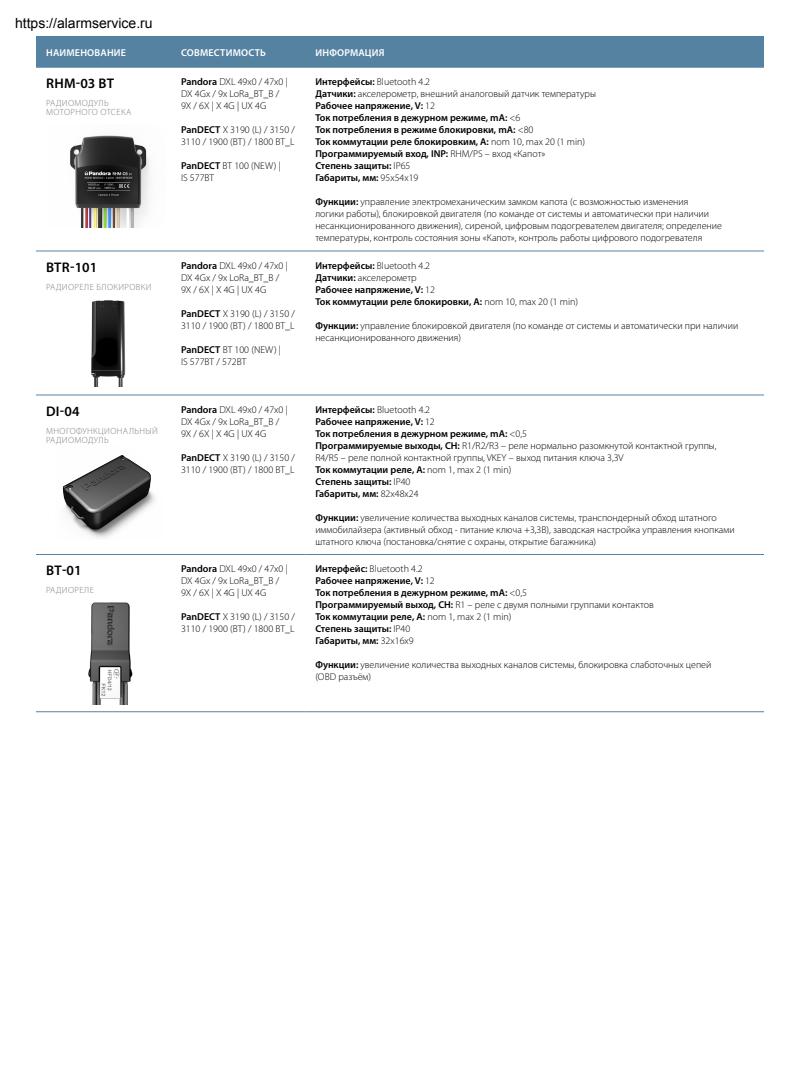
<style>
.page{position:relative;width:800px;height:1070px;background:#fff}
.page>*{position:absolute;margin:0;border:0;box-sizing:border-box;transform-origin:0 0}
.t1{font:600 14px "Myriad Pro";letter-spacing:.005em;color:#000}
.t2{font:300 10px/12px "Myriad Pro";color:#000}
.t3{font:600 10px/12px "Myriad Pro";color:#000}
.t4{font:600 10px "Myriad Pro";letter-spacing:.02em;color:#fff}
.t5{font:300 9px/9px "Myriad Pro";letter-spacing:.045em;color:#808080}
.s1{font-weight:600}
.s2{font-weight:300}
</style>
<div class="page">
<div style="left:36px;top:36px;width:728px;height:32px;background:#5682a2"></div>
<hr style="left:36px;top:251px;width:135px;height:1px;background:#5682a2">
<hr style="left:171px;top:251px;width:134px;height:1px;background:#5682a2">
<hr style="left:305px;top:251px;width:287px;height:1px;background:#5682a2">
<hr style="left:592px;top:251px;width:172px;height:1px;background:#5682a2">
<hr style="left:36px;top:395px;width:135px;height:1px;background:#5682a2">
<hr style="left:171px;top:395px;width:134px;height:1px;background:#5682a2">
<hr style="left:305px;top:395px;width:287px;height:1px;background:#5682a2">
<hr style="left:592px;top:395px;width:172px;height:1px;background:#5682a2">
<hr style="left:36px;top:554px;width:135px;height:1px;background:#5682a2">
<hr style="left:171px;top:554px;width:134px;height:1px;background:#5682a2">
<hr style="left:305px;top:554px;width:287px;height:1px;background:#5682a2">
<hr style="left:592px;top:554px;width:172px;height:1px;background:#5682a2">
<hr style="left:36px;top:712px;width:135px;height:1px;background:#5682a2">
<hr style="left:171px;top:712px;width:134px;height:1px;background:#5682a2">
<hr style="left:305px;top:712px;width:287px;height:1px;background:#5682a2">
<hr style="left:592px;top:712px;width:172px;height:1px;background:#5682a2">
<img style="left:70px;top:135px;width:80px;height:92px">
<img style="left:88px;top:602px;width:45px;height:102px">
<img style="left:91px;top:300px;width:35px;height:87px">
<img style="left:62px;top:455px;width:93px;height:83px">
<p class="t4" style="left:46px;top:46px;width:81px">НАИМЕНОВАНИЕ</p>
<p class="t4" style="left:181px;top:46px;width:86px">СОВМЕСТИМОСТЬ</p>
<p class="t4" style="left:315px;top:46px;width:71px">ИНФОРМАЦИЯ</p>
<h1 class="t1" style="left:46px;top:74px;width:69px">RHM-03 BT</h1>
<p class="t5" style="left:46px;top:98px;width:87px">РАДИОМОДУЛЬ<br>МОТОРНОГО ОТСЕКА</p>
<p class="t2" style="left:181px;top:76px;width:108px"><span class="s1">Pandora</span> DXL 49х0 / 47х0 |<br>DX 4Gх / 9x LoRa_BT_B /<br>9X / 6X | X 4G | UX 4G</p>
<p class="t2" style="left:181px;top:124px;width:115px"><span class="s1">PanDECT</span> X 3190 (L) / 3150 /<br>3110 / 1900 (BT) / 1800 BT_L</p>
<p class="t2" style="left:181px;top:160px;width:101px"><span class="s1">PanDECT</span> BT 100 (NEW) |<br>IS 577BT</p>
<p class="t3" style="left:315px;top:75px;width:282px">Интерфейсы: <span class="s2">Bluetooth 4.2<br></span>Датчики: <span class="s2">акселерометр, внешний аналоговый датчик температуры </span>Рабочее напряжение, V: <span class="s2">12<br></span>Ток потребления в дежурном режиме, mA: <span class="s2">&lt;6<br></span>Ток потребления в режиме блокировки, mA: <span class="s2">&lt;80<br></span>Ток коммутации реле блокировким, A: <span class="s2">nom 10, max 20 (1 min)<br></span>Программируемый вход, INP: <span class="s2">RHM/PS – вход «Капот»<br></span>Степень защиты: <span class="s2">IP65<br></span>Габариты, мм: <span class="s2">95х54х19</span></p>
<p class="t2" style="left:315px;top:196px;width:408px"><span class="s1">Функции:</span> управление электромеханическим замком капота (с возможностью изменения<br>логики работы), блокировкой двигателя (по команде от системы и автоматически при наличии несанкционированного движения), сиреной, цифровым подогревателем двигателя; определение температуры, контроль состояния зоны «Капот», контроль работы цифрового подогревателя</p>
<h1 class="t1" style="left:46px;top:258px;width:53px">BTR-101</h1>
<p class="t5" style="left:46px;top:282px;width:107px">РАДИОРЕЛЕ БЛОКИРОВКИ</p>
<p class="t2" style="left:181px;top:259px;width:108px"><span class="s1">Pandora</span> DXL 49х0 / 47х0 |<br>DX 4Gх / 9x LoRa_BT_B /<br>9X / 6X | X 4G | UX 4G</p>
<p class="t2" style="left:181px;top:307px;width:115px"><span class="s1">PanDECT</span> X 3190 (L) / 3150 /<br>3110 / 1900 (BT) / 1800 BT_L</p>
<p class="t2" style="left:181px;top:343px;width:102px"><span class="s1">PanDECT</span> BT 100 (NEW) |<br>IS 577BT / 572BT</p>
<p class="t3" style="left:315px;top:259px;width:264px">Интерфейсы: <span class="s2">Bluetooth 4.2<br></span>Датчики: <span class="s2">акселерометр<br></span>Рабочее напряжение, V: <span class="s2">12<br></span>Ток коммутации реле блокировки, A: <span class="s2">nom 10, max 20 (1 min)</span></p>
<p class="t2" style="left:315px;top:319px;width:424px"><span class="s1">Функции:</span> управление блокировкой двигателя (по команде от системы и автоматически при наличии несанкционированного движения)</p>
<h1 class="t1" style="left:46px;top:402px;width:35px">DI-04</h1>
<p class="t5" style="left:46px;top:426px;width:113px">МНОГОФУНКЦИОНАЛЬНЫЙ<br>РАДИОМОДУЛЬ</p>
<p class="t2" style="left:181px;top:403px;width:108px"><span class="s1">Pandora</span> DXL 49х0 / 47х0 |<br>DX 4Gх / 9x LoRa_BT_B /<br>9X / 6X | X 4G | UX 4G</p>
<p class="t2" style="left:181px;top:451px;width:115px"><span class="s1">PanDECT</span> X 3190 (L) / 3150 /<br>3110 / 1900 (BT) / 1800 BT_L</p>
<p class="t2" style="left:315px;top:403px;width:403px"><span class="s1">Интерфейсы:</span> Bluetooth 4.2<br><span class="s1">Рабочее напряжение, V:</span> 12<br><span class="s1">Ток потребления в дежурном режиме, mA:</span> &lt;0,5<br><span class="s1">Программируемые выходы, CH:</span> R1/R2/R3 – реле нормально разомкнутой контактной группы, R4/R5 – реле полной контактной группы, VKEY – выход питания ключа 3,3V<br><span class="s1">Ток коммутации реле, A:</span> nom 1, max 2 (1 min)<br><span class="s1">Степень защиты:</span> IP40<br><span class="s1">Габариты, мм:</span> 82х48х24</p>
<p class="t2" style="left:315px;top:511px;width:421px"><span class="s1">Функции:</span> увеличение количества выходных каналов системы, транспондерный обход штатного иммобилайзера (активный обход - питание ключа +3,3B), заводская настройка управления кнопками штатного ключа (постановка/снятие с охраны, открытие багажника)</p>
<h1 class="t1" style="left:46px;top:561px;width:37px">ВТ-01</h1>
<p class="t5" style="left:46px;top:585px;width:49px">РАДИОРЕЛЕ</p>
<p class="t2" style="left:181px;top:563px;width:108px"><span class="s1">Pandora</span> DXL 49х0 / 47х0 |<br>DX 4Gх / 9x LoRa_BT_B /<br>9X / 6X | X 4G | UX 4G</p>
<p class="t2" style="left:181px;top:611px;width:115px"><span class="s1">PanDECT</span> X 3190 (L) / 3150 /<br>3110 / 1900 (BT) / 1800 BT_L</p>
<p class="t3" style="left:315px;top:562px;width:340px">Интерфейс: <span class="s2">Bluetooth 4.2<br></span>Рабочее напряжение, V: <span class="s2">12<br></span>Ток потребления в дежурном режиме, mA: <span class="s2">&lt;0,5<br></span>Программируемый выход, CH: <span class="s2">R1 – реле с двумя полными группами контактов </span>Ток коммутации реле, A: <span class="s2">nom 1, max 2 (1 min)<br></span>Степень защиты: <span class="s2">IP40<br></span>Габариты, мм: <span class="s2">32х16х9</span></p>
<p class="t2" style="left:315px;top:659px;width:398px"><span class="s1">Функции:</span> увеличение количества выходных каналов системы, блокировка слаботочных цепей (OBD разъём)</p>
</div>
